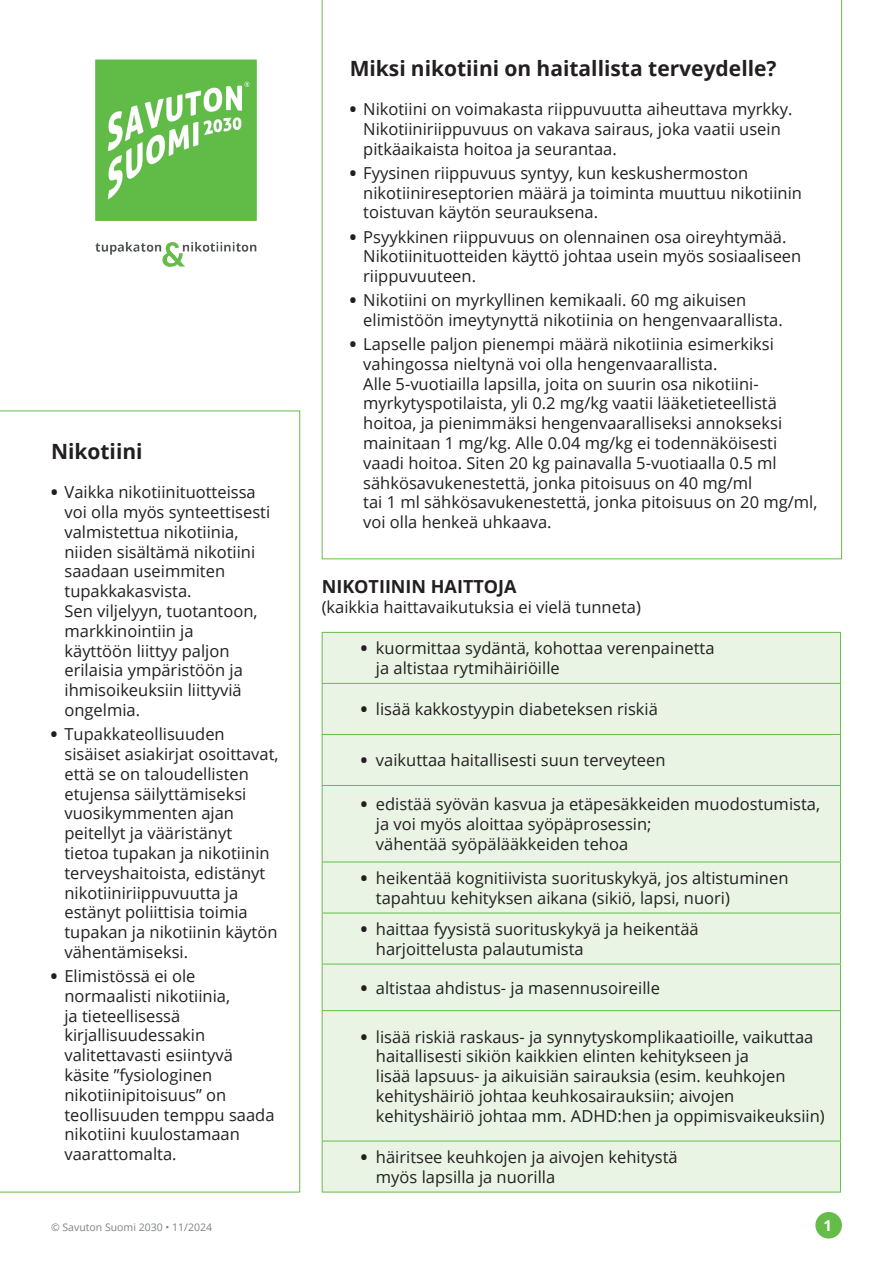
<style>
.page{position:relative;width:893px;height:1263px;background:#fff}
.page>*{position:absolute;margin:0;border:0;box-sizing:border-box;transform-origin:0 0}
.t1{font:700 21px "Open Sans";color:#231f20}
.t2{font:700 18px "Open Sans";color:#231f20}
.t3{font:16.5px/19.8px "Open Sans";color:#231f20}
.t4{font:700 15px "Open Sans";color:#fff}
.t5{font:10.5px "Open Sans";color:#808285}
.s1{font-weight:800}
</style>
<div class="page">
<img style="left:95px;top:59px;width:162px;height:208px">
<div style="left:323px;top:633px;width:517px;height:559px;background:#e9f4e4"></div>
<hr style="left:322px;top:632px;width:519px;height:1px;background:#66bc49">
<hr style="left:322px;top:633px;width:1px;height:50px;background:#66bc49">
<hr style="left:840px;top:633px;width:1px;height:50px;background:#66bc49">
<hr style="left:322px;top:683px;width:519px;height:1px;background:#66bc49">
<hr style="left:322px;top:684px;width:1px;height:50px;background:#66bc49">
<hr style="left:840px;top:684px;width:1px;height:50px;background:#66bc49">
<hr style="left:322px;top:734px;width:519px;height:1px;background:#66bc49">
<hr style="left:322px;top:735px;width:1px;height:50px;background:#66bc49">
<hr style="left:840px;top:735px;width:1px;height:50px;background:#66bc49">
<hr style="left:322px;top:785px;width:519px;height:1px;background:#66bc49">
<hr style="left:322px;top:786px;width:1px;height:76px;background:#66bc49">
<hr style="left:840px;top:786px;width:1px;height:76px;background:#66bc49">
<hr style="left:322px;top:862px;width:519px;height:1px;background:#66bc49">
<hr style="left:322px;top:862px;width:1px;height:51px;background:#66bc49">
<hr style="left:840px;top:862px;width:1px;height:51px;background:#66bc49">
<hr style="left:322px;top:913px;width:519px;height:1px;background:#66bc49">
<hr style="left:322px;top:913px;width:1px;height:51px;background:#66bc49">
<hr style="left:840px;top:913px;width:1px;height:51px;background:#66bc49">
<hr style="left:322px;top:964px;width:519px;height:1px;background:#66bc49">
<hr style="left:322px;top:964px;width:1px;height:46px;background:#66bc49">
<hr style="left:840px;top:964px;width:1px;height:46px;background:#66bc49">
<hr style="left:322px;top:1010px;width:519px;height:1px;background:#66bc49">
<hr style="left:322px;top:1011px;width:1px;height:130px;background:#66bc49">
<hr style="left:840px;top:1011px;width:1px;height:130px;background:#66bc49">
<hr style="left:322px;top:1141px;width:519px;height:1px;background:#66bc49">
<hr style="left:322px;top:1141px;width:1px;height:51px;background:#66bc49">
<hr style="left:840px;top:1141px;width:1px;height:51px;background:#66bc49">
<hr style="left:322px;top:1192px;width:519px;height:1px;background:#66bc49">
<svg style="left:0;top:411px;width:300px;height:781px"></svg>
<svg style="left:322px;top:0;width:520px;height:559px"></svg>
<div style="left:815px;top:1212px;width:27px;height:26px;background:#66bc49;border-radius:50%"></div>
<p class="t1" style="left:51px;top:436px;width:93px">Nikotiini</p>
<p class="t3" style="left:64px;top:482px;width:207px;text-indent:-13px"><span class="s1">•</span> Vaikka nikotiinituotteissa voi olla myös synteettisesti valmistettua nikotiinia, niiden sisältämä nikotiini saadaan useimmiten tupakkakasvista.<br>Sen viljelyyn, tuotantoon, markkinointiin ja<br>käyttöön liittyy paljon erilaisia ympäristöön ja ihmisoikeuksiin liittyviä ongelmia.</p>
<p class="t3" style="left:64px;top:724px;width:216px;text-indent:-13px"><span class="s1">•</span> Tupakkateollisuuden sisäiset asiakirjat osoittavat, että se on taloudellisten etujensa säilyttämiseksi vuosikymmenten ajan peitellyt ja vääristänyt tietoa tupakan ja nikotiinin terveyshaitoista, edistänyt nikotiiniriippuvuutta ja estänyt poliittisia toimia tupakan ja nikotiinin käytön vähentämiseksi.</p>
<p class="t3" style="left:64px;top:966px;width:212px;text-indent:-13px"><span class="s1">•</span> Elimistössä ei ole normaalisti nikotiinia,<br>ja tieteellisessä kirjallisuudessakin valitettavasti esiintyvä käsite ”fysiologinen nikotiinipitoisuus” on teollisuuden temppu saada nikotiini kuulostamaan vaarattomalta.</p>
<p class="t1" style="left:350px;top:53px;width:428px">Miksi nikotiini on haitallista terveydelle?</p>
<p class="t3" style="left:363px;top:99px;width:431px;text-indent:-13px"><span class="s1">•</span> Nikotiini on voimakasta riippuvuutta aiheuttava myrkky.<br>Nikotiiniriippuvuus on vakava sairaus, joka vaatii usein pitkäaikaista hoitoa ja seurantaa.</p>
<p class="t3" style="left:363px;top:163px;width:440px;text-indent:-13px"><span class="s1">•</span> Fyysinen riippuvuus syntyy, kun keskushermoston nikotiinireseptorien määrä ja toiminta muuttuu nikotiinin toistuvan käytön seurauksena.</p>
<p class="t3" style="left:363px;top:226px;width:440px;text-indent:-13px"><span class="s1">•</span> Psyykkinen riippuvuus on olennainen osa oireyhtymää.<br>Nikotiinituotteiden käyttö johtaa usein myös sosiaaliseen riippuvuuteen.</p>
<p class="t3" style="left:363px;top:290px;width:421px;text-indent:-13px"><span class="s1">•</span> Nikotiini on myrkyllinen kemikaali. 60 mg aikuisen elimistöön imeytynyttä nikotiinia on hengenvaarallista.</p>
<p class="t3" style="left:363px;top:334px;width:456px;text-indent:-13px"><span class="s1">•</span> Lapselle paljon pienempi määrä nikotiinia esimerkiksi vahingossa nieltynä voi olla hengenvaarallista.<br>Alle 5-vuotiailla lapsilla, joita on suurin osa nikotiini&shy;myrkytyspotilaista, yli 0.2 mg/kg vaatii lääketieteellistä hoitoa, ja pienimmäksi hengenvaaralliseksi annokseksi mainitaan 1 mg/kg. Alle 0.04 mg/kg ei todennäköisesti vaadi hoitoa. Siten 20 kg painavalla 5-vuotiaalla 0.5 ml sähkösavukenestettä, jonka pitoisuus on 40 mg/ml<br>tai 1 ml sähkösavukenestettä, jonka pitoisuus on 20 mg/ml, voi olla henkeä uhkaava.</p>
<p class="t2" style="left:322px;top:574px;width:196px">NIKOTIININ HAITTOJA</p>
<p class="t3" style="left:322px;top:597px;width:321px">(kaikkia haittavaikutuksia ei vielä tunneta)</p>
<p class="t3" style="left:376px;top:638px;width:340px;text-indent:-15px"><span class="s1">•</span> kuormittaa sydäntä, kohottaa verenpainetta ja altistaa rytmihäiriöille</p>
<p class="t3" style="left:361px;top:699px;width:298px"><span class="s1">•</span> lisää kakkostyypin diabeteksen riskiä</p>
<p class="t3" style="left:361px;top:750px;width:306px"><span class="s1">•</span> vaikuttaa haitallisesti suun terveyteen</p>
<p class="t3" style="left:376px;top:794px;width:446px;text-indent:-15px"><span class="s1">•</span> edistää syövän kasvua ja etäpesäkkeiden muodostumista, ja voi myös aloittaa syöpäprosessin;<br>vähentää syöpälääkkeiden tehoa</p>
<p class="t3" style="left:376px;top:867px;width:414px;text-indent:-15px"><span class="s1">•</span> heikentää kognitiivista suorituskykyä, jos altistuminen tapahtuu kehityksen aikana (sikiö, lapsi, nuori)</p>
<p class="t3" style="left:376px;top:919px;width:324px;text-indent:-15px"><span class="s1">•</span> haittaa fyysistä suorituskykyä ja heikentää harjoittelusta palautumista</p>
<p class="t3" style="left:361px;top:977px;width:301px"><span class="s1">•</span> altistaa ahdistus- ja masennusoireille</p>
<p class="t3" style="left:376px;top:1026px;width:450px;text-indent:-15px"><span class="s1">•</span> lisää riskiä raskaus- ja synnytyskomplikaatioille, vaikuttaa haitallisesti sikiön kaikkien elinten kehitykseen ja<br>lisää lapsuus- ja aikuisiän sairauksia (esim. keuhkojen kehityshäiriö johtaa keuhkosairauksiin; aivojen kehityshäiriö johtaa mm. ADHD:hen ja oppimisvaikeuksiin)</p>
<p class="t3" style="left:376px;top:1146px;width:303px;text-indent:-15px"><span class="s1">•</span> häiritsee keuhkojen ja aivojen kehitystä myös lapsilla ja nuorilla</p>
<p class="t5" style="left:51px;top:1220px;width:163px">© Savuton Suomi 2030 • 11/2024</p>
<p class="t4" style="left:823px;top:1215px;width:10px">1</p>
</div>
